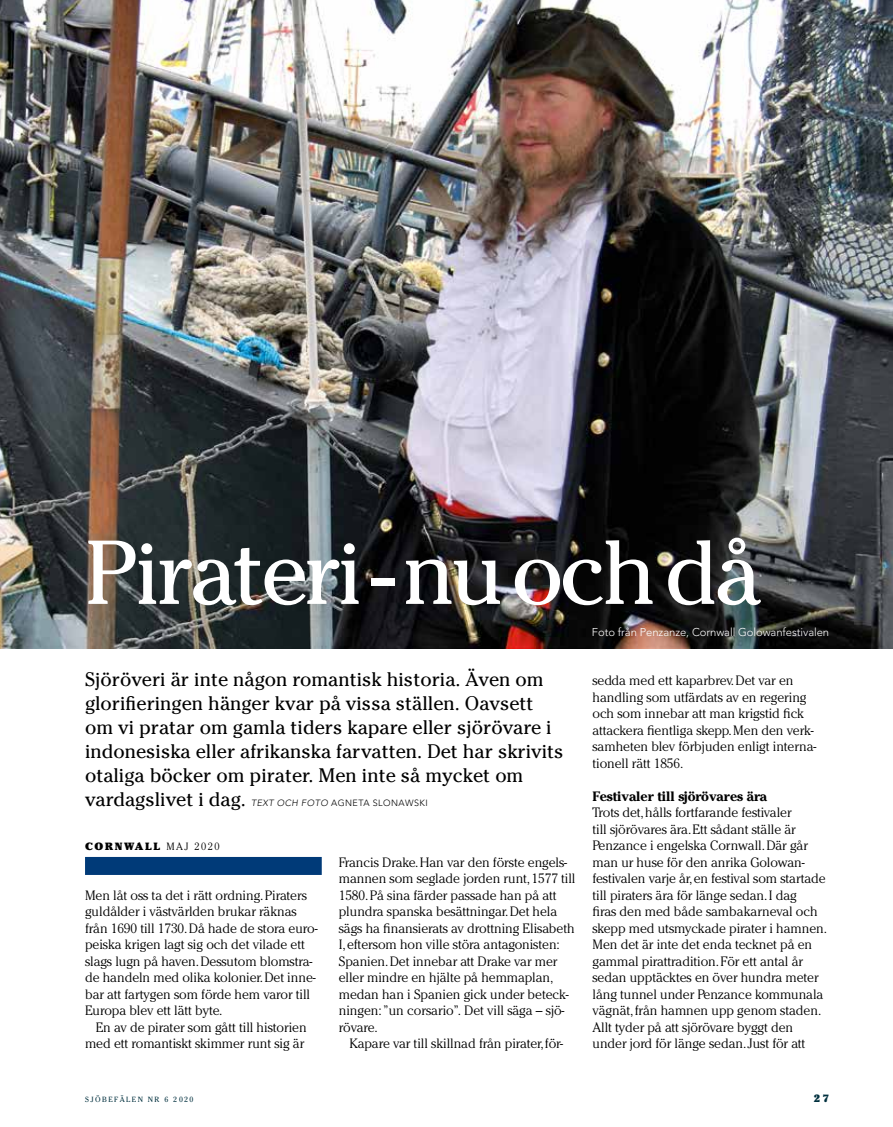
<style>
.page{position:relative;width:893px;height:1127px;background:#fff}
.page>*{position:absolute;margin:0;border:0;box-sizing:border-box;transform-origin:0 0}
.t1{font:90px "Cheltenham";letter-spacing:-.045em;color:#fff}
.t2{font:19.5px/24px "Cheltenham";color:#000}
.t3{font:300 13.5px/16.5px "Cheltenham";letter-spacing:-.005em;color:#000}
.t4{font:700 13.5px "Cheltenham";letter-spacing:-.005em;color:#000}
.t5{font:300 11.25px "Avenir";letter-spacing:-.005em;color:#fff}
.t6{font:900 10.5px "Cheltenham";letter-spacing:.15em;color:#000}
.t7{font:900 10.5px "Cheltenham";color:#00303e}
.t8{font:7.5px "Cheltenham";letter-spacing:.2em;color:#00303e}
.s1{font-family:"Avenir";font-weight:300;font-style:italic;font-size:9px}
.s2{font-family:"Avenir";font-weight:300;font-size:9px}
.s3{font-weight:300}
</style>
<div class="page">
<img style="left:0;top:0;width:893px;height:648px">
<div style="left:85px;top:857px;width:237px;height:18px;background:#003a78"></div>
<h1 class="t1" style="left:85px;top:520px;width:678px">Pirateri - nu och då</h1>
<p class="t2" style="left:85px;top:667px;width:480px">Sjöröveri är inte någon romantisk historia. Även om glorifieringen hänger kvar på vissa ställen. Oavsett om vi pratar om gamla tiders kapare eller sjörövare i indonesiska eller afrikanska farvatten. Det har skrivits otaliga böcker om pirater. Men inte så mycket om vardagslivet i dag. <span class="s1">TEXT OCH FOTO</span> <span class="s2">AGNETA SLONAWSKI</span></p>
<p class="t6" style="left:85px;top:840px;width:136px">CORNWALL <span class="s3">MAJ 2020</span></p>
<p class="t3" style="left:85px;top:886px;width:234px">Men låt oss ta det i rätt ordning. Piraters guldålder i västvärlden brukar räknas från 1690 till 1730. Då hade de stora euro&shy;peiska krigen lagt sig och det vilade ett slags lugn på haven. Dessutom blomstra&shy;de handeln med olika kolonier. Det inne&shy;bar att fartygen som förde hem varor till Europa blev ett lätt byte.</p>
<p class="t3" style="left:85px;top:1018px;width:223px;text-align:right">En av de pirater som gått till historien med ett romantiskt skimmer runt sig är</p>
<p class="t3" style="left:339px;top:853px;width:238px">Francis Drake. Han var den förste engels&shy;mannen som seglade jorden runt, 1577 till 1580. På sina färder passade han på att plundra spanska besättningar. Det hela sägs ha finansierats av drottning Elisabeth I, eftersom hon ville störa antagonisten:<br>Spanien. Det innebar att Drake var mer eller mindre en hjälte på hemmaplan, medan han i Spanien gick under beteck&shy;ningen: ”un corsario”. Det vill säga – sjö&shy;rövare.</p>
<p class="t3" style="left:349px;top:1035px;width:215px">Kapare var till skillnad från pirater, för-</p>
<p class="t5" style="left:592px;top:626px;width:239px">Foto från Penzanze, Cornwall Golowanfestivalen</p>
<p class="t3" style="left:592px;top:672px;width:225px">sedda med ett kaparbrev. Det var en handling som utfärdats av en regering och som innebar att man krigstid fick attackera fientliga skepp. Men den verk&shy;samheten blev förbjuden enligt interna&shy;tionell rätt 1856.</p>
<p class="t4" style="left:592px;top:788px;width:176px">Festivaler till sjörövares ära</p>
<p class="t3" style="left:592px;top:804px;width:236px">Trots det, hålls fortfarande festivaler<br>till sjörövares ära. Ett sådant ställe är Penzance i engelska Cornwall. Där går man ur huse för den anrika Golowan&shy;festivalen varje år, en festival som startade till piraters ära för länge sedan. I dag<br>firas den med både sambakarneval och skepp med utsmyckade pirater i hamnen.<br>Men det är inte det enda tecknet på en gammal pirattradition. För ett antal år sedan upptäcktes en över hundra meter lång tunnel under Penzance kommunala vägnät, från hamnen upp genom staden.<br>Allt tyder på att sjörövare byggt den under jord för länge sedan. Just för att</p>
<p class="t8" style="left:85px;top:1094px;width:110px">SJÖBEFÄLEN NR 6 2020</p>
<p class="t7" style="left:814px;top:1091px;width:17px">2 7</p>
</div>
